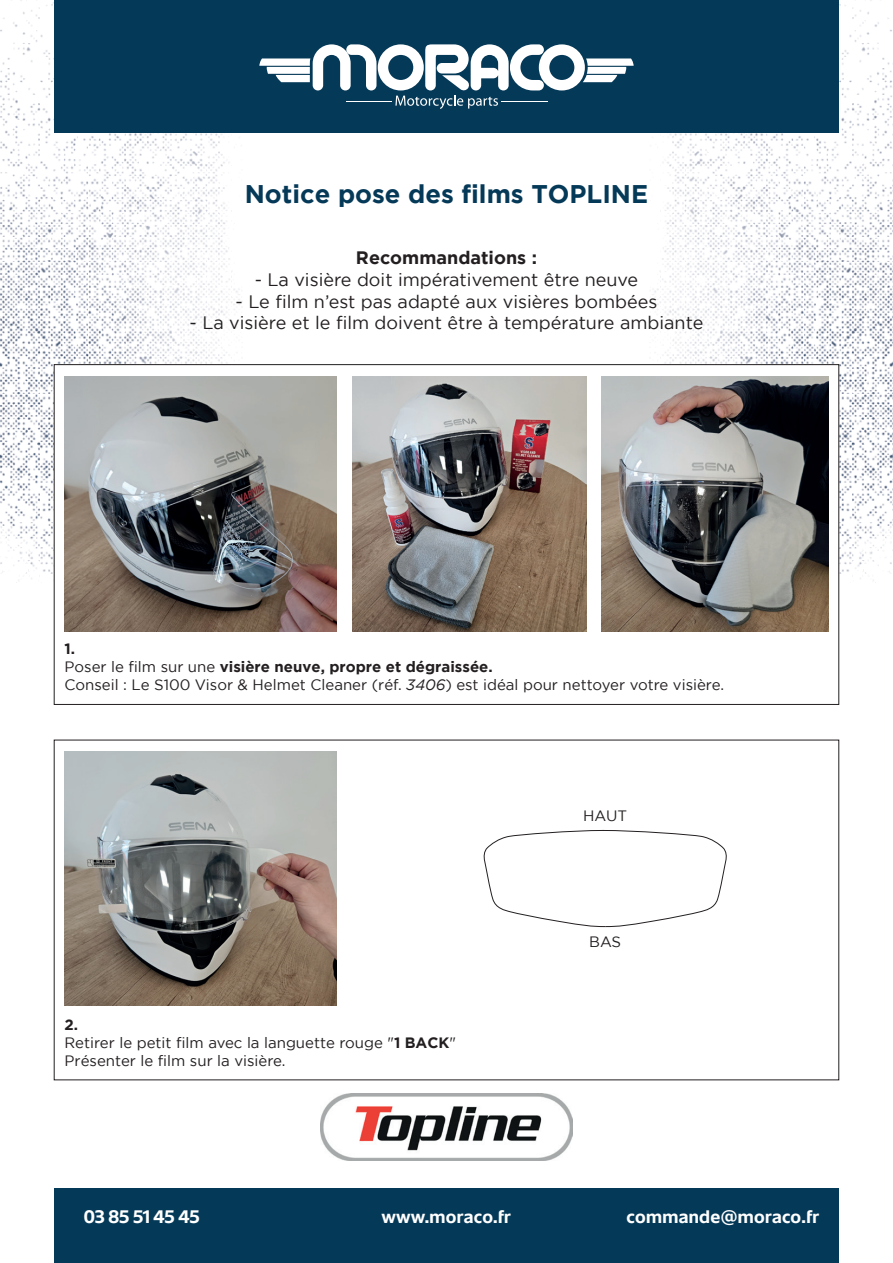
<style>
.page{position:relative;width:893px;height:1263px;background:#fff}
.page>*{position:absolute;margin:0;border:0;box-sizing:border-box;transform-origin:0 0}
.t1{font:700 25.5px "Gotham";color:#053958}
.t2{font:18px "Gotham";color:#231f20}
.t3{font:700 18px "Unitext";letter-spacing:.02em;color:#fff}
.t4{font:700 18px "Gotham";color:#231f20}
.t5{font:15px/18px "Gotham";color:#231f20}
.s1{font-weight:700}
.s2{font-style:italic}
</style>
<div class="page">
<img style="left:0;top:0;width:243px;height:583px">
<img style="left:649px;top:0;width:244px;height:583px">
<div style="left:54px;top:0;width:785px;height:133px;background:#053958"></div>
<div style="left:54px;top:1188px;width:785px;height:75px;background:#053958"></div>
<svg style="left:259px;top:44px;width:375px;height:65px"></svg>
<div style="left:54px;top:365px;width:785px;height:339px;background:#fff"></div>
<img style="left:352px;top:377px;width:234px;height:254px">
<img style="left:602px;top:377px;width:226px;height:254px">
<img style="left:65px;top:377px;width:272px;height:254px">
<img style="left:65px;top:751px;width:272px;height:255px">
<svg style="left:483px;top:830px;width:244px;height:97px"></svg>
<img style="left:321px;top:1093px;width:251px;height:68px">
<h1 class="t1" style="left:245px;top:179px;width:405px">Notice pose des films TOPLINE</h1>
<p class="t4" style="left:356px;top:248px;width:182px">Recommandations :</p>
<p class="t2" style="left:255px;top:270px;width:385px">- La visière doit impérativement être neuve</p>
<p class="t2" style="left:236px;top:291px;width:423px">- Le film n’est pas adapté aux visières bombées</p>
<p class="t2" style="left:190px;top:313px;width:515px">- La visière et le film doivent être à température ambiante</p>
<p class="t5" style="left:65px;top:640px;width:661px"><span class="s1">1.<br></span>Poser le film sur une <span class="s1">visière neuve, propre et dégraissée.<br></span>Conseil : Le S100 Visor &amp; Helmet Cleaner (réf. <span class="s2">3406</span>) est idéal pour nettoyer votre visière.</p>
<p class="t5" style="left:583px;top:806px;width:45px">HAUT</p>
<p class="t5" style="left:65px;top:1015px;width:393px"><span class="s1">2.<br></span>Retirer le petit film avec la languette rouge "<span class="s1">1 BACK</span>"<br>Présenter le film sur la visière.</p>
<p class="t5" style="left:589px;top:933px;width:34px">BAS</p>
<p class="t3" style="left:84px;top:1203px;width:117px">03 85 51 45 45</p>
<p class="t3" style="left:382px;top:1203px;width:131px">www.moraco.fr</p>
<p class="t3" style="left:627px;top:1203px;width:194px">commande@moraco.fr</p>
</div>
